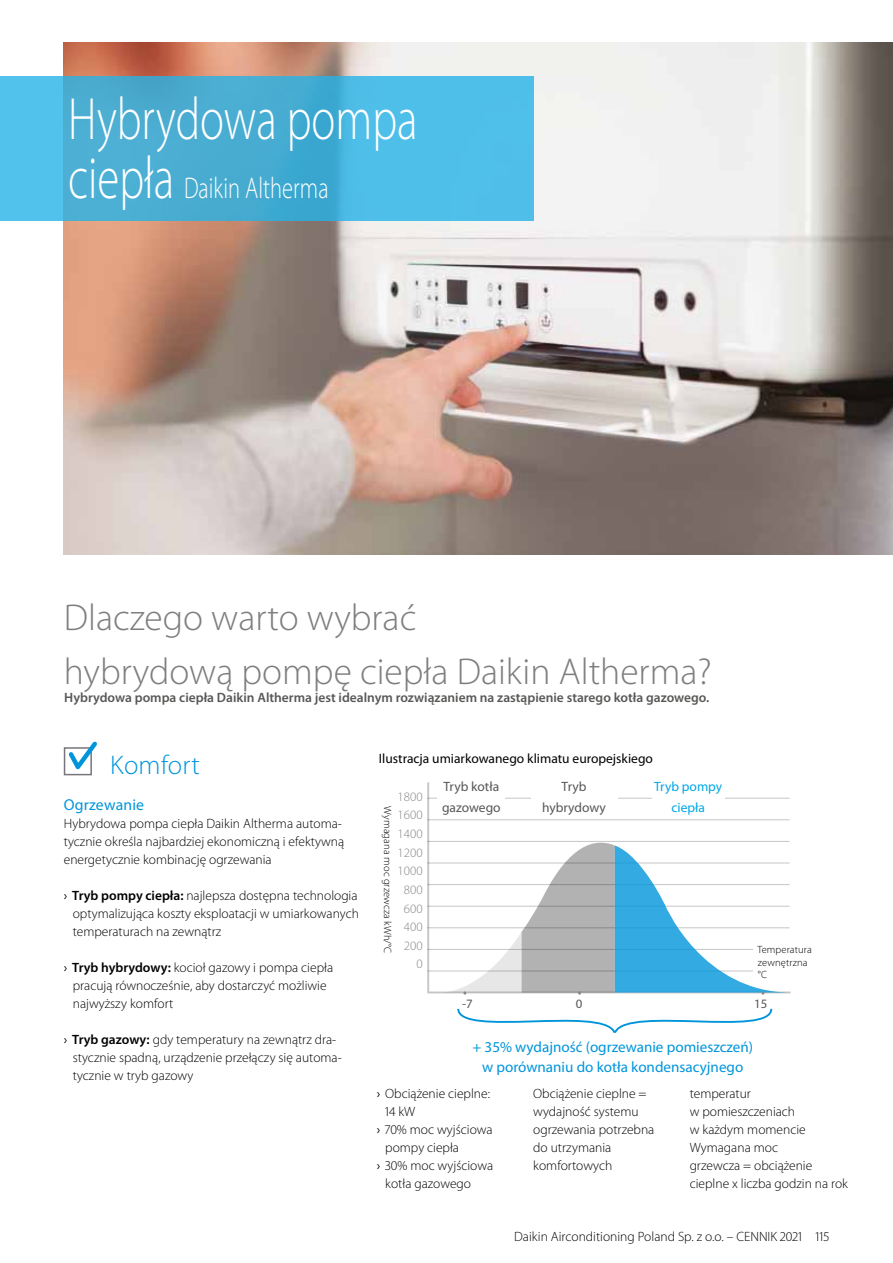
<style>
.page{position:relative;width:893px;height:1263px;background:#fff}
.page>*{position:absolute;margin:0;border:0;box-sizing:border-box;transform-origin:0 0}
.t1{font:300 60px "Myriad Pro";color:#fff;scale:.75 1}
.t2{font:300 37.5px/54px "Myriad Pro";color:#7e7e7d}
.t3{font:300 30px "Myriad Pro";color:#fff;scale:.75 1}
.t4{font:300 27px "Myriad Pro";letter-spacing:.01em;color:#0095db}
.t5{font:15.75px "Myriad Pro";letter-spacing:.01em;color:#0095db}
.t6{font:15.15px/20.1px "Myriad Pro";color:#0095db;text-align:center}
.t7{font:300 13.5px/18px "Myriad Pro";color:#000}
.t8{font:600 13.5px "Myriad Pro";color:#575756}
.t9{font:13.5px "Myriad Pro";color:#000}
.t10{font:13.5px/20.1px "Myriad Pro";color:#575756;text-align:center}
.t11{font:13.5px/20.1px "Myriad Pro";color:#00a8e4;text-align:center}
.t12{font:300 12.9px/18.6px "Myriad Pro";color:#878787;text-align:right}
.t13{font:12.9px "Myriad Pro";color:#575756}
.t14{font:300 10.5px/12.6px "Myriad Pro";letter-spacing:.01em;color:#000}
.s1{font-size:60px}
.s2{font-weight:400}
.s3{font-weight:600}
</style>
<div class="page">
<img style="left:64px;top:43px;width:829px;height:512px">
<div style="left:64px;top:747px;width:28px;height:28px;border:2px solid #77747a"></div>
<svg style="left:65px;top:741px;width:32px;height:34px"></svg>
<svg style="left:0;top:76px;width:533px;height:145px;background:#4ab5dc"></svg>
<svg style="left:427px;top:782px;width:363px;height:212px"></svg>
<div style="left:438px;top:781px;width:67px;height:32px;background:#fff"></div>
<div style="left:652px;top:781px;width:72px;height:32px;background:#fff"></div>
<svg style="left:457px;top:1008px;width:316px;height:25px"></svg>
<svg style="left:440px;top:837px;width:351px;height:158px"></svg>
<div style="left:753px;top:945px;width:70px;height:33px;background:#fff"></div>
<h1 class="t1" style="left:68px;top:83px;width:468px">Hybrydowa pompa</h1>
<h3 class="t3" style="left:68px;top:170px;width:349px"><span class="s1">ciepła</span> Daikin Altherma</h3>
<h2 class="t2" style="left:64px;top:590px;width:650px">Dlaczego warto wybrać<br>hybrydową pompę ciepła Daikin Altherma?</h2>
<p class="t8" style="left:64px;top:689px;width:646px">Hybrydowa pompa ciepła Daikin Altherma jest idealnym rozwiązaniem na zastąpienie starego kotła gazowego.</p>
<h3 class="t4" style="left:110px;top:749px;width:91px">Komfort</h3>
<p class="t5" style="left:64px;top:795px;width:82px">Ogrzewanie</p>
<p class="t7" style="left:64px;top:814px;width:282px">Hybrydowa pompa ciepła Daikin Altherma automa&shy;tycznie określa najbardziej ekonomiczną i efektywną energetycznie kombinację ogrzewania</p>
<p class="t7" style="left:73px;top:886px;width:288px;text-align:justify;text-indent:-9px"><span class="s2">›</span> <span class="s3">Tryb pompy ciepła:</span> najlepsza dostępna technologia optymalizująca koszty eksploatacji w umiarkowanych temperaturach na zewnątrz</p>
<p class="t7" style="left:73px;top:958px;width:262px;text-indent:-9px"><span class="s2">›</span> <span class="s3">Tryb hybrydowy:</span> kocioł gazowy i pompa ciepła pracują równocześnie, aby dostarczyć możliwie najwyższy komfort</p>
<p class="t7" style="left:73px;top:1030px;width:270px;text-indent:-9px"><span class="s2">›</span> <span class="s3">Tryb gazowy:</span> gdy temperatury na zewnątrz dra&shy;stycznie spadną, urządzenie przełączy się automa&shy;tycznie w tryb gazowy</p>
<p class="t9" style="left:379px;top:750px;width:276px">Ilustracja umiarkowanego klimatu europejskiego</p>
<p class="t10" style="left:542px;top:777px;width:65px">Tryb hybrydowy</p>
<p class="t10" style="left:442px;top:777px;width:60px;text-align:left">Tryb kotła gazowego</p>
<p class="t11" style="left:654px;top:777px;width:70px">Tryb pompy ciepła</p>
<p class="t12" style="left:398px;top:787px;width:27px">1800<br>1600<br>1400<br>1200<br>1000<br>800<br>600<br>400<br>200<br>0</p>
<p class="t14" style="left:394px;top:806px;width:148px;rotate:90deg">Wymagana moc grzewcza kWh/°C</p>
<p class="t14" style="left:757px;top:943px;width:56px">Temperatura zewnętrzna °C</p>
<p class="t13" style="left:462px;top:996px;width:12px">-7</p>
<p class="t13" style="left:576px;top:996px;width:8px">0</p>
<p class="t13" style="left:754px;top:996px;width:15px">15</p>
<p class="t6" style="left:472px;top:1037px;width:282px">+ 35% wydajność (ogrzewanie pomieszczeń) w porównaniu do kotła kondensacyjnego</p>
<p class="t7" style="left:377px;top:1084px;width:115px"><span class="s2">›</span> Obciążenie cieplne:</p>
<p class="t7" style="left:385px;top:1102px;width:32px">14 kW</p>
<p class="t7" style="left:377px;top:1120px;width:117px"><span class="s2">›</span> 70% moc wyjściowa</p>
<p class="t7" style="left:385px;top:1138px;width:75px">pompy ciepła</p>
<p class="t7" style="left:377px;top:1156px;width:118px"><span class="s2">›</span> 30% moc wyjściowa</p>
<p class="t7" style="left:385px;top:1174px;width:87px">kotła gazowego</p>
<p class="t7" style="left:533px;top:1084px;width:123px">Obciążenie cieplne = wydajność systemu ogrzewania potrzebna do utrzymania komfortowych</p>
<p class="t7" style="left:690px;top:1084px;width:160px">temperatur<br>w pomieszczeniach<br>w każdym momencie<br>Wymagana moc<br>grzewcza = obciążenie cieplne x liczba godzin na rok</p>
<p class="t7" style="left:514px;top:1228px;width:316px">Daikin Airconditioning Poland Sp. z o.o. – CENNIK 2021 115</p>
</div>
